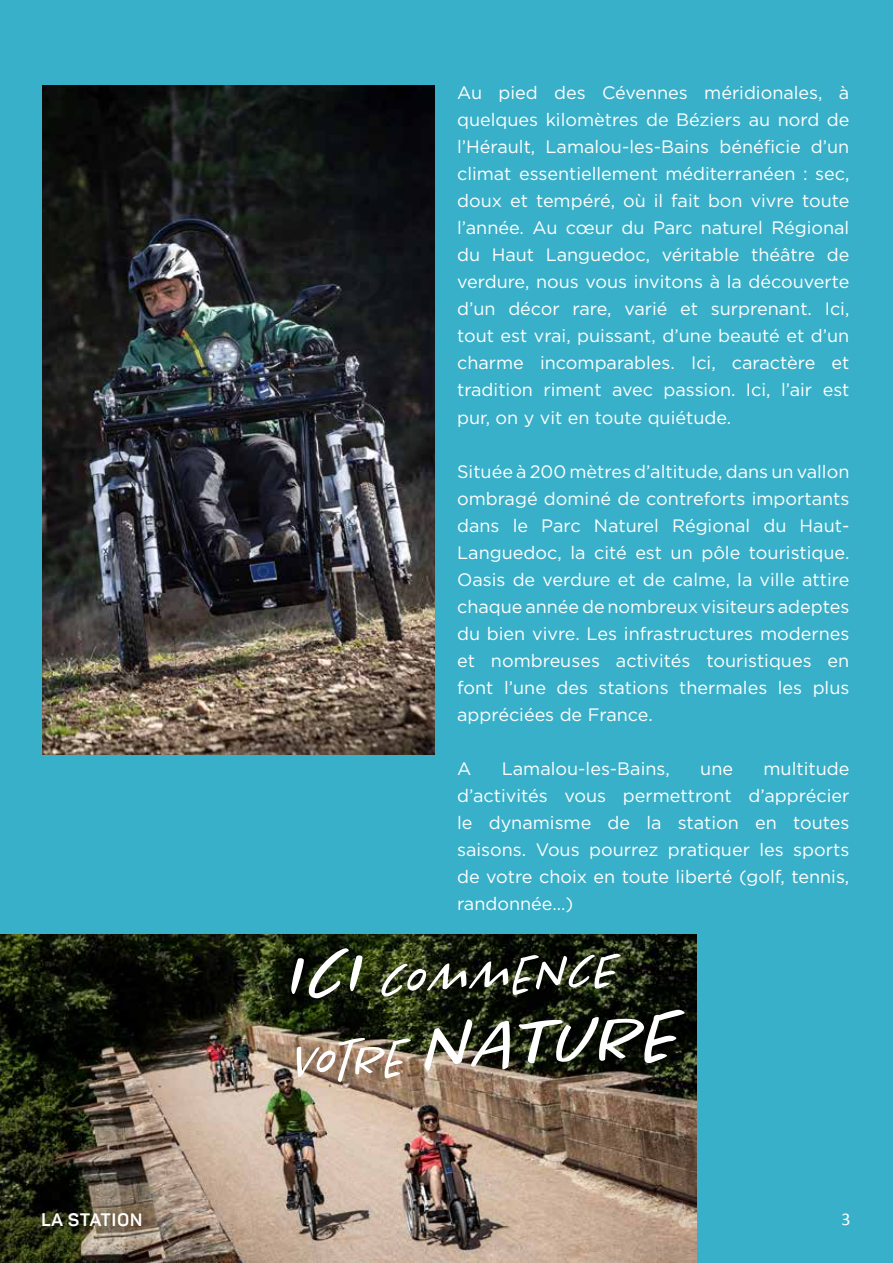
<style>
.page{position:relative;width:893px;height:1263px;background:#38b0c9}
.page>*{position:absolute;margin:0;border:0;box-sizing:border-box;transform-origin:0 0}
.t1{font:18px/27px "Gotham";color:#fff;text-align:justify}
.t2{font:18px "Panton Trial Bold";letter-spacing:.025em;color:#fff}
.t3{font:18px "Calibri";color:#fff}
</style>
<div class="page">
<img style="left:0;top:934px;width:697px;height:329px">
<svg style="left:291px;top:948px;width:71px;height:50px;background:#555d4c"></svg>
<svg style="left:381px;top:954px;width:240px;height:42px;background:#4d5244"></svg>
<img style="left:296px;top:1038px;width:115px;height:44px">
<svg style="left:425px;top:1019px;width:85px;height:51px;background:#7a7a6e"></svg>
<svg style="left:518px;top:1010px;width:167px;height:53px;background:#50544c"></svg>
<img style="left:43px;top:85px;width:392px;height:669px">
<p class="t1" style="left:457px;top:79px;width:394px">Au pied des Cévennes méridionales, à quelques kilomètres de Béziers au nord de l’Hérault, Lamalou-les-Bains bénéficie d’un climat essentiellement méditerranéen : sec, doux et tempéré, où il fait bon vivre toute l’année. Au cœur du Parc naturel Régional du Haut Languedoc, véritable théâtre de verdure, nous vous invitons à la découverte d’un décor rare, varié et surprenant. Ici, tout est vrai, puissant, d’une beauté et d’un charme incomparables. Ici, caractère et tradition riment avec passion. Ici, l’air est pur, on y vit en toute quiétude.</p>
<p class="t1" style="left:457px;top:457px;width:394px">Située à 200 mètres d’altitude, dans un vallon ombragé dominé de contreforts importants dans le Parc Naturel Régional du Haut-Languedoc, la cité est un pôle touristique.<br>Oasis de verdure et de calme, la ville attire chaque année de nombreux visiteurs adeptes du bien vivre. Les infrastructures modernes et nombreuses activités touristiques en font l’une des stations thermales les plus appréciées de France.</p>
<p class="t1" style="left:457px;top:754px;width:16px">A</p>
<p class="t1" style="left:502px;top:754px;width:170px">Lamalou-les-Bains,</p>
<p class="t1" style="left:700px;top:754px;width:34px">une</p>
<p class="t1" style="left:457px;top:754px;width:394px;text-indent:306px">multitude d’activités vous permettront d’apprécier le dynamisme de la station en toutes saisons. Vous pourrez pratiquer les sports de votre choix en toute liberté (golf, tennis, randonnée…)</p>
<p class="t2" style="left:41px;top:1209px;width:103px">LA STATION</p>
<p class="t3" style="left:841px;top:1208px;width:11px">3</p>
</div>
